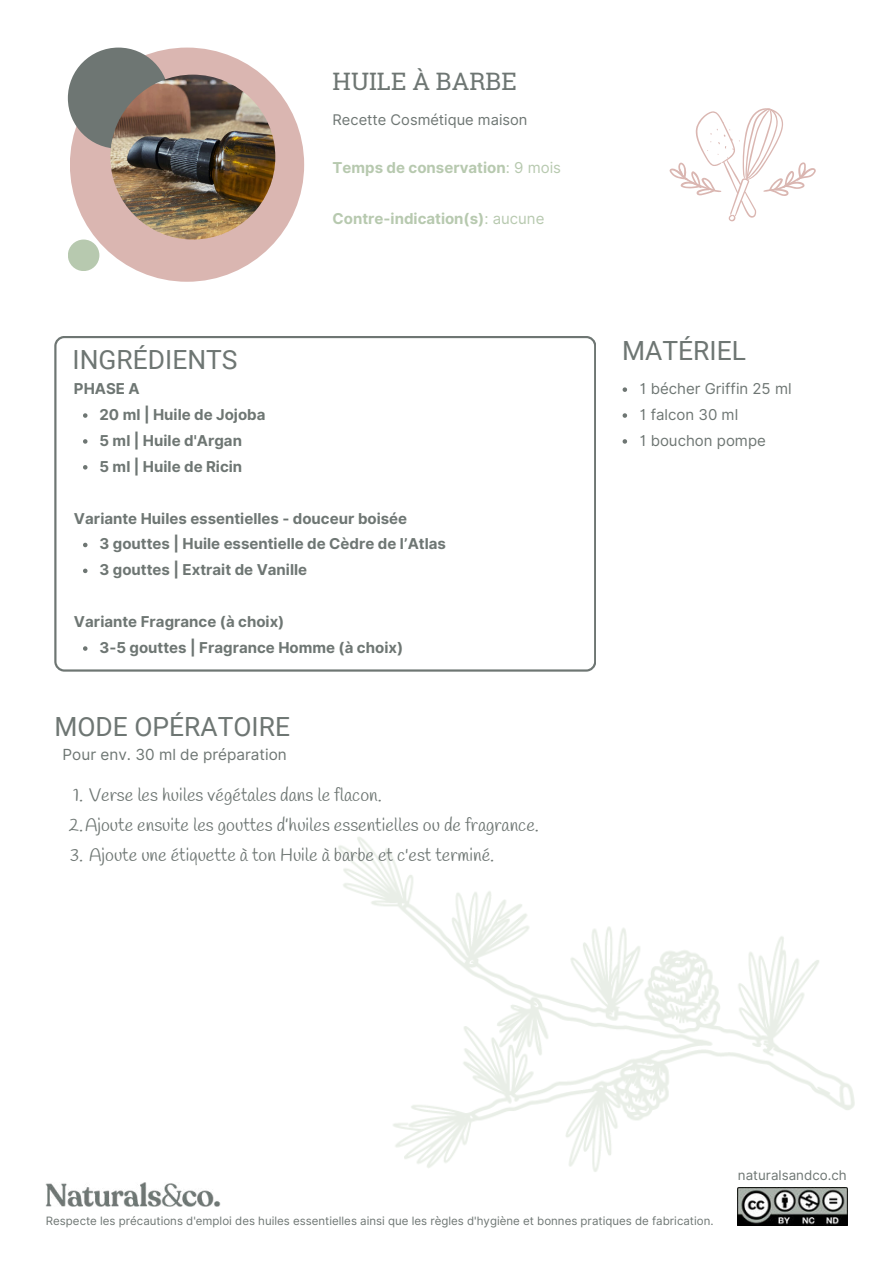
<style>
.page{position:relative;width:894px;height:1264px;background:#fff}
.page>*{position:absolute;margin:0;border:0;box-sizing:border-box;transform-origin:0 0}
.t1{font:26.4px "Roboto";color:#6e7673}
.t2{font:24px "Roboto Slab";color:#6e7673}
.t3{font:18px/30.3px "Handlee";color:#6e7673}
.t4{font:15.3px "Inter";color:#6e7673}
.t5{font:700 15px/25.8px "Inter";color:#6e7673}
.t6{font:700 15px "Inter";color:#b7c9af}
.t7{font:15px/25.8px "Inter";color:#6e7673}
.t8{font:14.7px "Inter";color:#6e7673}
.t9{font:13.35px "Inter";color:#6e7673}
.t10{font:11.55px "Inter";color:#6e7673}
.s1{font-weight:400}
</style>
<div class="page">
<svg style="left:54px;top:336px;width:542px;height:335px"></svg>
<div style="left:70px;top:48px;width:234px;height:234px;background:#dab6b1;border-radius:50%"></div>
<div style="left:68px;top:48px;width:101px;height:101px;background:#6e7673;border-radius:50%"></div>
<img style="left:110px;top:75px;width:165px;height:164px;border-radius:50%">
<img style="left:338px;top:837px;width:517px;height:335px">
<svg style="left:669px;top:108px;width:146px;height:113px"></svg>
<img style="left:46px;top:1182px;width:174px;height:24px">
<div style="left:68px;top:239px;width:31px;height:32px;background:#b7c9af;border-radius:50%"></div>
<img style="left:737px;top:1187px;width:109px;height:38px">
<svg style="left:83px;top:413px;width:4px;height:5px"></svg>
<svg style="left:83px;top:439px;width:4px;height:4px"></svg>
<svg style="left:83px;top:465px;width:4px;height:4px"></svg>
<svg style="left:83px;top:542px;width:4px;height:5px"></svg>
<svg style="left:83px;top:568px;width:4px;height:5px"></svg>
<svg style="left:83px;top:646px;width:4px;height:4px"></svg>
<svg style="left:622px;top:387px;width:5px;height:5px"></svg>
<svg style="left:622px;top:413px;width:5px;height:5px"></svg>
<svg style="left:622px;top:439px;width:5px;height:4px"></svg>
<h2 class="t2" style="left:332px;top:65px;width:186px">HUILE À BARBE</h2>
<p class="t8" style="left:332px;top:108px;width:196px">Recette Cosmétique maison</p>
<p class="t6" style="left:332px;top:156px;width:230px">Temps de conservation<span class="s1">: 9 mois</span></p>
<p class="t6" style="left:332px;top:208px;width:213px">Contre-indication(s)<span class="s1">: aucune</span></p>
<h1 class="t1" style="left:73px;top:341px;width:166px">INGRÉDIENTS</h1>
<h1 class="t1" style="left:622px;top:332px;width:125px">MATÉRIEL</h1>
<p class="t5" style="left:74px;top:376px;width:67px">PHASE A</p>
<p class="t5" style="left:99px;top:402px;width:167px">20 ml | Huile de Jojoba<br>5 ml | Huile d'Argan<br>5 ml | Huile de Ricin</p>
<p class="t5" style="left:74px;top:505px;width:334px">Variante Huiles essentielles - douceur boisée</p>
<p class="t5" style="left:99px;top:531px;width:348px">3 gouttes | Huile essentielle de Cèdre de l’Atlas<br>3 gouttes | Extrait de Vanille</p>
<p class="t5" style="left:74px;top:609px;width:212px">Variante Fragrance (à choix)</p>
<p class="t5" style="left:99px;top:635px;width:305px">3-5 gouttes | Fragrance Homme (à choix)</p>
<h1 class="t1" style="left:54px;top:708px;width:237px">MODE OPÉRATOIRE</h1>
<p class="t4" style="left:63px;top:743px;width:226px">Pour env. 30 ml de préparation</p>
<p class="t3" style="left:69px;top:780px;width:471px">1. Verse les huiles végétales dans le flacon.<br>2.Ajoute ensuite les gouttes d’huiles essentielles ou de fragrance.</p>
<p class="t3" style="left:70px;top:841px;width:426px">3. Ajoute une étiquette à ton Huile à barbe et c'est terminé.</p>
<p class="t7" style="left:639px;top:376px;width:153px">1 bécher Griffin 25 ml<br>1 falcon 30 ml<br>1 bouchon pompe</p>
<p class="t9" style="left:737px;top:1165px;width:110px">naturalsandco.ch</p>
<p class="t10" style="left:46px;top:1212px;width:669px">Respecte les précautions d'emploi des huiles essentielles ainsi que les règles d'hygiène et bonnes pratiques de fabrication.</p>
</div>
